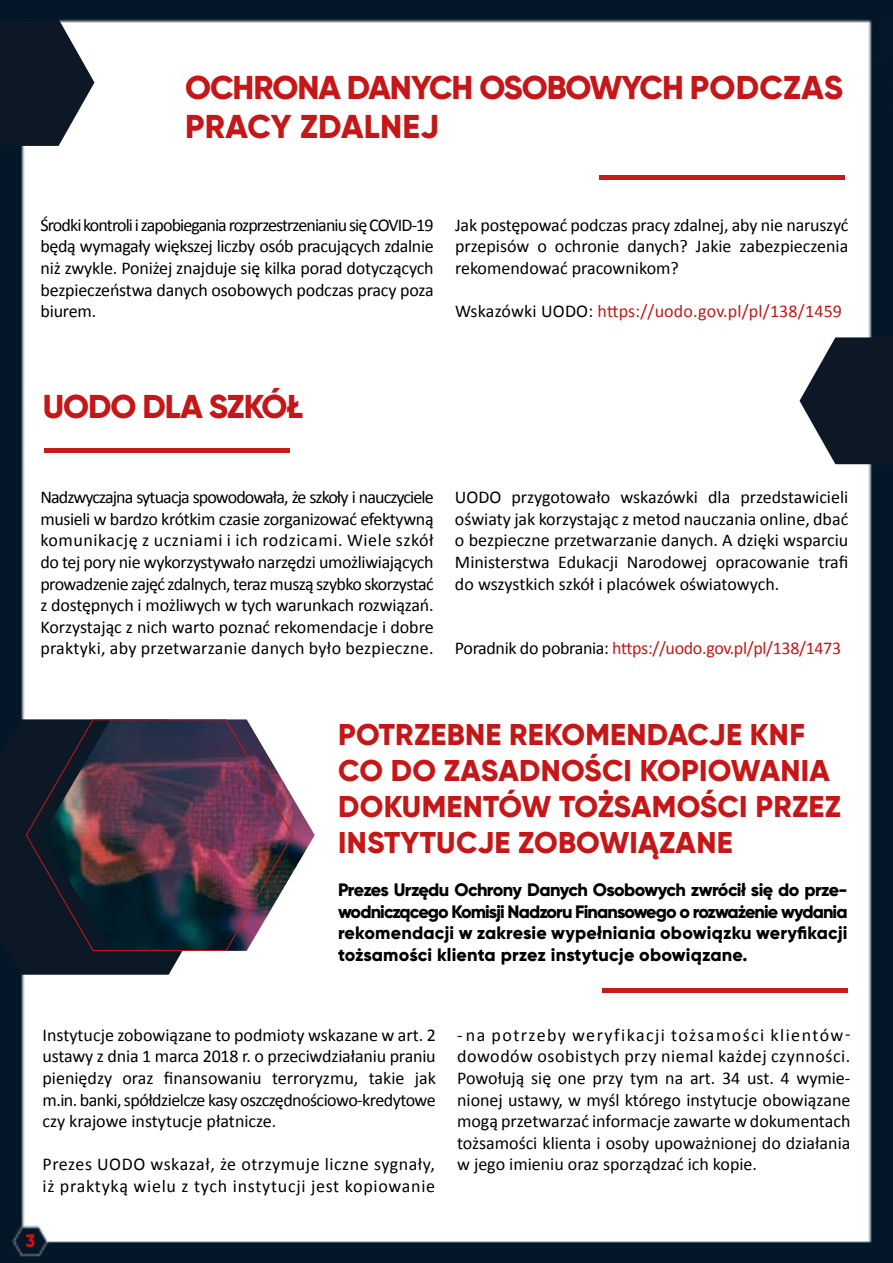
<style>
.page{position:relative;width:893px;height:1263px;background:#fff}
.page>*{position:absolute;margin:0;border:0;box-sizing:border-box;transform-origin:0 0}
.t1{font:800 33px/39.6px "Gilroy";letter-spacing:-.03em;color:#c51718}
.t2{font:800 30px/36px "Gilroy";letter-spacing:.01em;color:#c51718}
.t3{font:18px/21.6px "Calibri";color:#000;text-align:justify}
.t4{font:800 18px/21.6px "Gilroy";letter-spacing:.01em;color:#000;text-align:justify}
.t5{font:18px/21.6px "Calibri";letter-spacing:.03em;color:#000}
.t6{font:18px "Calibri";letter-spacing:-.02em;color:#c51718}
.t7{font:18px "Calibri";letter-spacing:.01em;color:#c51718}
.t8{font:800 18px "Gilroy";color:#c51718}
.s1{color:#000}
</style>
<div class="page">
<img style="left:0;top:0;width:893px;height:1263px">
<svg style="left:0;top:719px;width:242px;height:256px;background:#2e3845"></svg>
<img style="left:294px;top:719px;width:21px;height:232px">
<img style="left:25px;top:719px;width:269px;height:232px">
<div style="left:599px;top:175px;width:245px;height:5px;background:#c61b1a"></div>
<div style="left:44px;top:448px;width:245px;height:5px;background:#c61b1a"></div>
<svg style="left:799px;top:337px;width:94px;height:127px"></svg>
<div style="left:602px;top:988px;width:246px;height:5px;background:#c61b1a"></div>
<svg style="left:0;top:19px;width:94px;height:127px"></svg>
<h1 class="t1" style="left:185px;top:67px;width:659px">OCHRONA DANYCH OSOBOWYCH PODCZAS<br>PRACY ZDALNEJ</h1>
<p class="t3" style="left:40px;top:213px;width:395px">Środki kontroli i zapobiegania rozprzestrzenianiu się COVID-19 będą wymagały większej liczby osób pracujących zdalnie niż zwykle. Poniżej znajduje się kilka porad dotyczących bezpieczeństwa danych osobowych podczas pracy poza biurem.</p>
<p class="t3" style="left:455px;top:213px;width:395px">Jak postępować podczas pracy zdalnej, aby nie naruszyć przepisów o ochronie danych? Jakie zabezpieczenia rekomendować pracownikom?</p>
<p class="t7" style="left:455px;top:300px;width:389px"><span class="s1">Wskazówki UODO:</span> https://uodo.gov.pl/pl/138/1459</p>
<h1 class="t1" style="left:43px;top:387px;width:262px">UODO DLA SZKÓŁ</h1>
<p class="t3" style="left:40px;top:485px;width:395px">Nadzwyczajna sytuacja spowodowała, że szkoły i nauczyciele musieli w bardzo krótkim czasie zorganizować efektywną komunikację z uczniami i ich rodzicami. Wiele szkół do tej pory nie wykorzystywało narzędzi umożliwiających prowadzenie zajęć zdalnych, teraz muszą szybko skorzystać z dostępnych i możliwych w tych warunkach rozwiązań.<br>Korzystając z nich warto poznać rekomendacje i dobre praktyki, aby przetwarzanie danych było bezpieczne.</p>
<p class="t3" style="left:455px;top:485px;width:395px">UODO przygotowało wskazówki dla przedstawicieli oświaty jak korzystając z metod nauczania online, dbać o bezpieczne przetwarzanie danych. A dzięki wsparciu Ministerstwa Edukacji Narodowej opracowanie trafi do wszystkich szkół i placówek oświatowych.</p>
<p class="t6" style="left:455px;top:637px;width:388px"><span class="s1">Poradnik do pobrania:</span> https://uodo.gov.pl/pl/138/1473</p>
<h2 class="t2" style="left:338px;top:716px;width:504px">POTRZEBNE REKOMENDACJE KNF<br>CO DO ZASADNOŚCI KOPIOWANIA<br>DOKUMENTÓW TOŻSAMOŚCI PRZEZ<br>INSTYTUCJE ZOBOWIĄZANE</h2>
<p class="t4" style="left:338px;top:879px;width:511px">Prezes Urzędu Ochrony Danych Osobowych zwrócił się do prze&shy;wodniczącego Komisji Nadzoru Finansowego o rozważenie wydania rekomendacji w zakresie wypełniania obowiązku weryfikacji tożsamości klienta przez instytucje obowiązane.</p>
<p class="t3" style="left:43px;top:1023px;width:395px">Instytucje zobowiązane to podmioty wskazane w art. 2 ustawy z dnia 1 marca 2018 r. o przeciwdziałaniu praniu pieniędzy oraz finansowaniu terroryzmu, takie jak m.in. banki, spółdzielcze kasy oszczędnościowo-kredytowe czy krajowe instytucje płatnicze.</p>
<p class="t5" style="left:43px;top:1153px;width:394px">Prezes UODO wskazał, że otrzymuje liczne sygnały, iż praktyką wielu z tych instytucji jest kopiowanie</p>
<p class="t8" style="left:25px;top:1229px;width:11px">3</p>
<p class="t3" style="left:457px;top:1023px;width:395px">- na potrzeby weryfikacji tożsamości klientów&shy;dowodów osobistych przy niemal każdej czynności.<br>Powołują się one przy tym na art. 34 ust. 4 wymie&shy;nionej ustawy, w myśl którego instytucje obowiązane mogą przetwarzać informacje zawarte w dokumentach tożsamości klienta i osoby upoważnionej do działania w jego imieniu oraz sporządzać ich kopie.</p>
</div>
